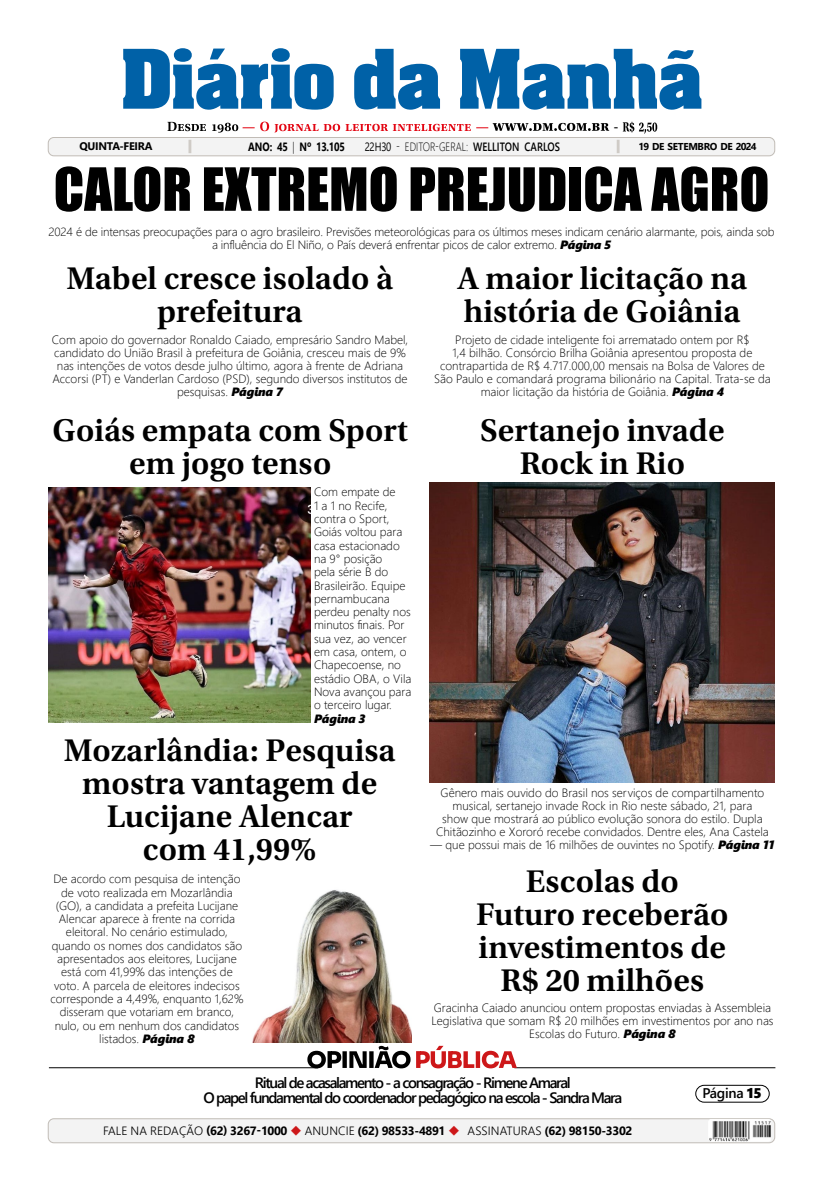
<style>
.page{position:relative;width:823px;height:1191px;background:#fff}
.page>*{position:absolute;margin:0;border:0;box-sizing:border-box;transform-origin:0 0}
.t1{font:55px "Impact";color:#000}
.t2{font:600 33px/33px "Utopia Std";color:#000;text-align:center}
.t3{font:600 15px/15px "Segoe UI";letter-spacing:-.09em;color:#000;text-align:center}
.t4{font:600 14px "Segoe UI";letter-spacing:-.02em;color:#000}
.t5{font:600 14px "Utopia Std";color:#000}
.t6{font:300 12px/13.3px "Segoe UI";color:#000;text-align:center}
.t7{font:700 12px "Segoe UI";letter-spacing:-.03em;color:#000}
.t8{font:300 12px "Segoe UI";color:#000;scale:.8 1}
.t9{font:700 12px "Segoe UI";letter-spacing:-.03em;color:#000;scale:.8 1}
.t10{font:italic 12px "Segoe UI Black";color:#000}
.t11{font:700 11px "Segoe UI";letter-spacing:-.025em;color:#000}
.t12{font:700 10px "Segoe UI";letter-spacing:-.035em;color:#000}
.s1{font-weight:300}
.s2{font-weight:400}
.s3{font-weight:600}
.s4{font-family:"Segoe UI Black";font-weight:400;font-style:italic}
.s5{font-family:"Segoe UI Black";font-weight:400}
.s6{color:#cd1719}
</style>
<div class="page">
<div style="left:48px;top:1118px;width:726px;height:24px;background:#f3f3f3;border-radius:6px"></div>
<div style="left:48px;top:1118px;width:726px;height:24px;border:1px solid #c1bcb6;border-radius:6px"></div>
<img style="left:708px;top:1119px;width:62px;height:22px">
<hr style="left:514px;top:1067px;width:261px;height:1px;background:#000">
<hr style="left:49px;top:1067px;width:269px;height:1px;background:#000">
<svg style="left:416px;top:1045px;width:100px;height:23px"></svg>
<svg style="left:307px;top:1045px;width:103px;height:23px"></svg>
<div style="left:694px;top:1084px;width:75px;height:18px;border:1px solid #000;border-radius:8px"></div>
<svg style="left:123px;top:48px;width:578px;height:62px"></svg>
<div style="left:48px;top:137px;width:726px;height:19px;background:#f3f3f3;border-radius:6px"></div>
<div style="left:48px;top:137px;width:726px;height:19px;border:1px solid #c1bcb6;border-radius:6px"></div>
<svg style="left:188px;top:140px;width:3px;height:13px"></svg>
<svg style="left:616px;top:140px;width:3px;height:13px"></svg>
<svg style="left:167px;top:122px;width:441px;height:11px"></svg>
<svg style="left:622px;top:122px;width:34px;height:12px"></svg>
<img style="left:429px;top:483px;width:345px;height:299px">
<img style="left:252px;top:890px;width:159px;height:152px">
<img style="left:49px;top:488px;width:261px;height:234px">
<p class="t5" style="left:613px;top:119px;width:7px">-</p>
<p class="t11" style="left:79px;top:136px;width:74px">QUINTA-FEIRA</p>
<p class="t9" style="left:248px;top:135px;width:122px">ANO: 45 <span class="s1">|</span> Nº 13.105</p>
<p class="t8" style="left:364px;top:135px;width:245px"><span class="s2">22H30</span> - EDITOR-GERAL: <span class="s3">WELLITON CARLOS</span></p>
<p class="t12" style="left:638px;top:137px;width:120px">19 DE SETEMBRO DE 2024</p>
<h1 class="t1" style="left:54px;top:146px;width:716px">CALOR EXTREMO PREJUDICA AGRO</h1>
<p class="t6" style="left:48px;top:224px;width:727px;line-height:13px">2024 é de intensas preocupações para o agro brasileiro. Previsões meteorológicas para os últimos meses indicam cenário alarmante, pois, ainda sob a influência do El Niño, o País deverá enfrentar picos de calor extremo. <span class="s4">Página 5</span></p>
<h2 class="t2" style="left:67px;top:262px;width:328px">Mabel cresce isolado à prefeitura</h2>
<p class="t6" style="left:52px;top:332px;width:358px;line-height:13px">Com apoio do governador Ronaldo Caiado, empresário Sandro Mabel, candidato do União Brasil à prefeitura de Goiânia, cresceu mais de 9% nas intenções de votos desde julho último, agora à frente de Adriana Accorsi (PT) e Vanderlan Cardoso (PSD), segundo diversos institutos de pesquisas. <span class="s4">Página 7</span></p>
<h2 class="t2" style="left:52px;top:414px;width:356px">Goiás empata com Sport em jogo tenso</h2>
<p class="t6" style="left:314px;top:484px;width:99px;text-align:left">Com empate de<br>1 a 1 no Recife, contra o Sport,<br>Goiás voltou para casa estacionado na 9° posição<br>pela série B do<br>Brasileirão. Equipe pernambucana perdeu penalty nos minutos finais. Por sua vez, ao vencer em casa, ontem, o<br>Chapecoense, no estádio OBA, o Vila<br>Nova avançou para o terceiro lugar.</p>
<p class="t10" style="left:314px;top:709px;width:53px">Página 3</p>
<h2 class="t2" style="left:457px;top:262px;width:291px;text-align:left">A maior licitação na história de Goiânia</h2>
<p class="t6" style="left:434px;top:332px;width:338px;line-height:13px">Projeto de cidade inteligente foi arrematado ontem por R$<br>1,4 bilhão. Consórcio Brilha Goiânia apresentou proposta de contrapartida de R$ 4.717.000,00 mensais na Bolsa de Valores de São Paulo e comandará programa bilionário na Capital. Trata-se da maior licitação da história de Goiânia. <span class="s4">Página 4</span></p>
<h2 class="t2" style="left:480px;top:414px;width:246px">Sertanejo invade<br>Rock in Rio</h2>
<h2 class="t2" style="left:64px;top:734px;width:333px">Mozarlândia: Pesquisa mostra vantagem de<br>Lucijane Alencar<br>com 41,99%</h2>
<p class="t6" style="left:50px;top:871px;width:194px">De acordo com pesquisa de intenção de voto realizada em Mozarlândia (GO), a candidata a prefeita Lucijane Alencar aparece à frente na corrida eleitoral. No cenário estimulado, quando os nomes dos candidatos são apresentados aos eleitores, Lucijane está com 41,99% das intenções de voto. A parcela de eleitores indecisos corresponde a 4,49%, enquanto 1,62% disseram que votariam em branco, nulo, ou em nenhum dos candidatos listados. <span class="s4">Página 8</span></p>
<h2 class="t2" style="left:476px;top:865px;width:254px">Escolas do<br>Futuro receberão investimentos de<br>R$ 20 milhões</h2>
<p class="t6" style="left:436px;top:785px;width:334px;line-height:13px">Gênero mais ouvido do Brasil nos serviços de compartilhamento musical, sertanejo invade Rock in Rio neste sábado, 21, para<br>show que mostrará ao público evolução sonora do estilo. Dupla Chitãozinho e Xororó recebe convidados. Dentre eles, Ana Castela</p>
<p class="t6" style="left:430px;top:836px;width:346px">— que possui mais de 16 milhões de ouvintes no Spotify. <span class="s4">Página 11</span></p>
<p class="t6" style="left:431px;top:999px;width:343px;line-height:13px">Gracinha Caiado anunciou ontem propostas enviadas à Assembleia<br>Legislativa que somam R$ 20 milhões em investimentos por ano nas<br>Escolas do Futuro. <span class="s4">Página 8</span></p>
<p class="t3" style="left:203px;top:1073px;width:420px">Ritual de acasalamento - a consagração - Rimene Amaral<br>O papel fundamental do coordenador pedagógico na escola - Sandra Mara</p>
<p class="t4" style="left:702px;top:1079px;width:61px">Página <span class="s5">15</span></p>
<p class="t7" style="left:103px;top:1119px;width:530px"><span class="s1">FALE NA REDAÇÃO</span> (62) 3267-1000 <span class="s6">◆</span> <span class="s1">ANUNCIE</span> (62) 98533-4891 <span class="s6">◆</span> <span class="s1">ASSINATURAS</span> (62) 98150-3302</p>
</div>
